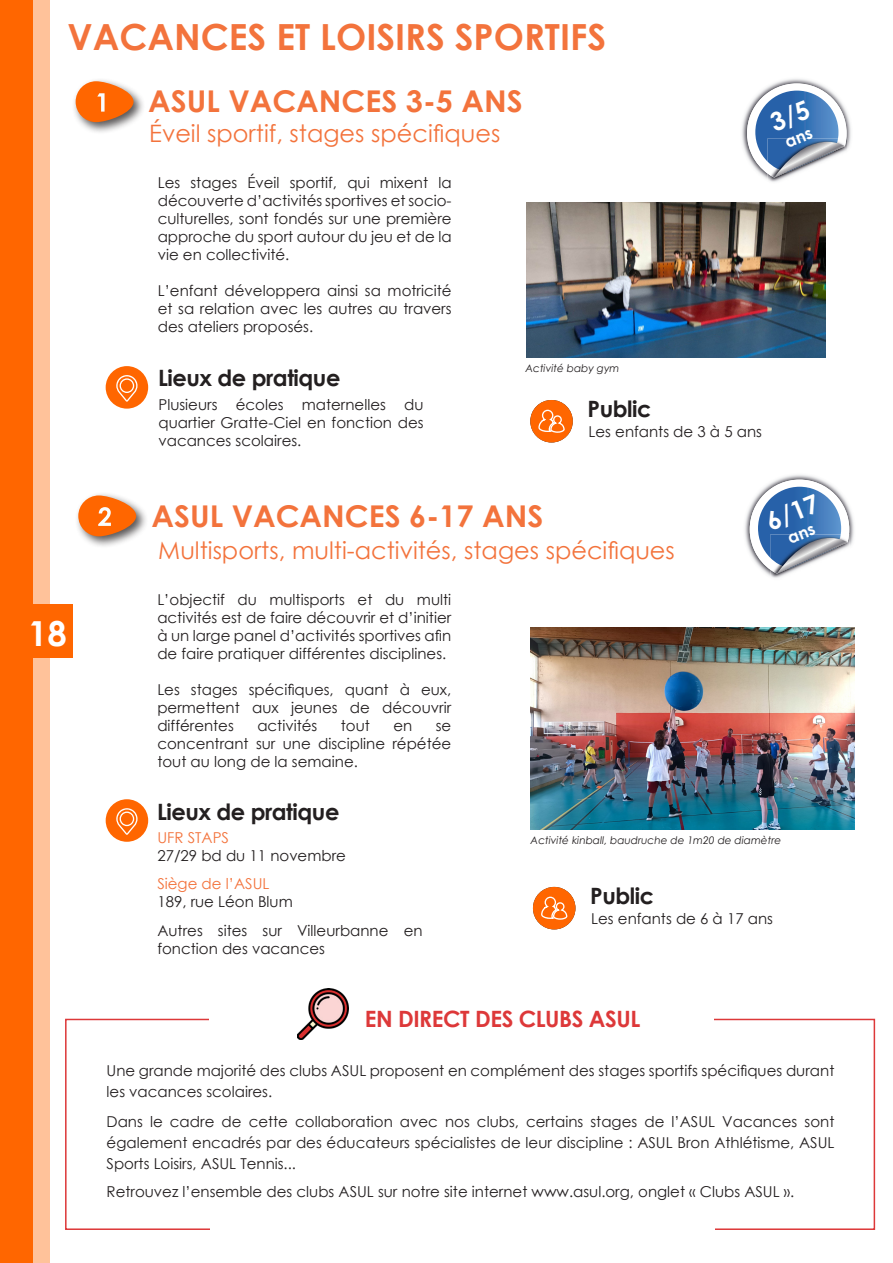
<style>
.page{position:relative;width:893px;height:1263px;background:#fff}
.page>*{position:absolute;margin:0;border:0;box-sizing:border-box;transform-origin:0 0}
.t1{font:700 36px "Century Gothic";color:#f3733c}
.t2{font:700 34.5px "Century Gothic";color:#fff}
.t3{font:700 30px "Century Gothic";color:#f3733c}
.t4{font:700 25.5px "Century Gothic";color:#fff}
.t5{font:24px "Century Gothic";color:#f3733c}
.t6{font:700 22.5px "Century Gothic";letter-spacing:-.02em;color:#231f20}
.t7{font:700 22.5px "Century Gothic";letter-spacing:-.02em;color:#dd3839}
.t8{font:15px/18px "Century Gothic";color:#231f20;text-align:justify}
.t9{font:15px "Century Gothic";color:#f3733c}
.t10{font:italic 10.5px "Century Gothic";color:#231f20}
</style>
<div class="page">
<div style="left:0;top:0;width:33px;height:1263px;background:#f60"></div>
<div style="left:31px;top:0;width:19px;height:1263px;background:#ffc29a"></div>
<div style="left:0;top:604px;width:72px;height:54px;background:#f60"></div>
<svg style="left:530px;top:400px;width:43px;height:42px"></svg>
<div style="left:106px;top:366px;width:42px;height:43px;background:#f60;border-radius:50%"></div>
<svg style="left:116px;top:375px;width:22px;height:27px"></svg>
<div style="left:72px;top:78px;width:74px;height:56px;background:#231f20;opacity:.75"></div>
<div style="left:76px;top:81px;width:58px;height:41px;background:#f60;border-radius:20px"></div>
<svg style="left:97px;top:93px;width:8px;height:19px"></svg>
<img style="left:742px;top:79px;width:109px;height:100px">
<img style="left:767px;top:178px;width:80px;height:4px">
<svg style="left:533px;top:887px;width:42px;height:42px"></svg>
<div style="left:106px;top:799px;width:42px;height:43px;background:#f60;border-radius:50%"></div>
<svg style="left:116px;top:808px;width:22px;height:27px"></svg>
<img style="left:531px;top:627px;width:323px;height:203px">
<div style="left:75px;top:492px;width:73px;height:57px;background:#231f20;opacity:.75"></div>
<div style="left:78px;top:495px;width:58px;height:41px;background:#f60;border-radius:20px"></div>
<img style="left:745px;top:475px;width:109px;height:101px">
<img style="left:770px;top:534px;width:80px;height:44px">
<svg style="left:98px;top:507px;width:13px;height:19px"></svg>
<img style="left:526px;top:202px;width:300px;height:156px">
<img style="left:297px;top:988px;width:52px;height:52px">
<svg style="left:747px;top:83px;width:100px;height:95px"></svg>
<svg style="left:750px;top:480px;width:99px;height:94px"></svg>
<h1 class="t1" style="left:68px;top:9px;width:540px">VACANCES ET LOISIRS SPORTIFS</h1>
<p class="t3" style="left:148px;top:78px;width:376px">ASUL VACANCES 3-5 ANS</p>
<p class="t5" style="left:149px;top:117px;width:353px">Éveil sportif, stages spécifiques</p>
<p class="t8" style="left:158px;top:173px;width:295px">Les stages Éveil sportif, qui mixent la découverte d’activités sportives et socio&shy;culturelles, sont fondés sur une première approche du sport autour du jeu et de la vie en collectivité.</p>
<p class="t8" style="left:158px;top:281px;width:295px">L’enfant développera ainsi sa motricité et sa relation avec les autres au travers des ateliers proposés.</p>
<p class="t6" style="left:158px;top:361px;width:184px">Lieux de pratique</p>
<p class="t10" style="left:525px;top:360px;width:96px">Activité baby gym</p>
<p class="t8" style="left:158px;top:395px;width:267px">Plusieurs écoles maternelles du quartier Gratte-Ciel en fonction des vacances scolaires.</p>
<p class="t6" style="left:587px;top:392px;width:65px">Public</p>
<p class="t8" style="left:589px;top:422px;width:175px">Les enfants de 3 à 5 ans</p>
<p class="t2" style="left:28px;top:607px;width:40px">18</p>
<p class="t3" style="left:152px;top:494px;width:393px">ASUL VACANCES 6-17 ANS</p>
<p class="t5" style="left:158px;top:534px;width:518px">Multisports, multi-activités, stages spécifiques</p>
<p class="t8" style="left:157px;top:590px;width:295px">L’objectif du multisports et du multi activités est de faire découvrir et d’initier à un large panel d’activités sportives afin de faire pratiquer différentes disciplines.</p>
<p class="t8" style="left:157px;top:680px;width:295px">Les stages spécifiques, quant à eux, permettent aux jeunes de découvrir différentes</p>
<p class="t8" style="left:257px;top:716px;width:61px">activités</p>
<p class="t8" style="left:341px;top:716px;width:31px">tout</p>
<p class="t8" style="left:393px;top:716px;width:20px">en</p>
<p class="t8" style="left:157px;top:716px;width:295px;text-indent:278px">se concentrant sur une discipline répétée tout au long de la semaine.</p>
<p class="t6" style="left:157px;top:794px;width:184px">Lieux de pratique</p>
<p class="t4" style="left:760px;top:504px;width:56px;rotate:-22deg">6/17</p>
<p class="t9" style="left:157px;top:827px;width:73px">UFR STAPS</p>
<p class="t10" style="left:531px;top:833px;width:252px">Activité kinball, baudruche de 1m20 de diamètre</p>
<p class="t8" style="left:157px;top:846px;width:190px">27/29 bd du 11 novembre</p>
<p class="t9" style="left:157px;top:873px;width:113px">Siège de l’ASUL</p>
<p class="t8" style="left:157px;top:892px;width:137px">189, rue Léon Blum</p>
<p class="t8" style="left:157px;top:921px;width:267px">Autres sites sur Villeurbanne en fonction des vacances</p>
<p class="t6" style="left:590px;top:878px;width:65px">Public</p>
<p class="t8" style="left:591px;top:909px;width:183px">Les enfants de 6 à 17 ans</p>
<p class="t7" style="left:365px;top:1002px;width:277px">EN DIRECT DES CLUBS ASUL</p>
<p class="t8" style="left:107px;top:1059px;width:729px;line-height:21px">Une grande majorité des clubs ASUL proposent en complément des stages sportifs spécifiques durant les vacances scolaires.</p>
<p class="t8" style="left:107px;top:1110px;width:729px;line-height:21px">Dans le cadre de cette collaboration avec nos clubs, certains stages de l’ASUL Vacances sont également encadrés par des éducateurs spécialistes de leur discipline : ASUL Bron Athlétisme, ASUL Sports Loisirs, ASUL Tennis...</p>
<p class="t8" style="left:107px;top:1182px;width:689px">Retrouvez l’ensemble des clubs ASUL sur notre site internet www.asul.org, onglet « Clubs ASUL ».</p>
</div>
